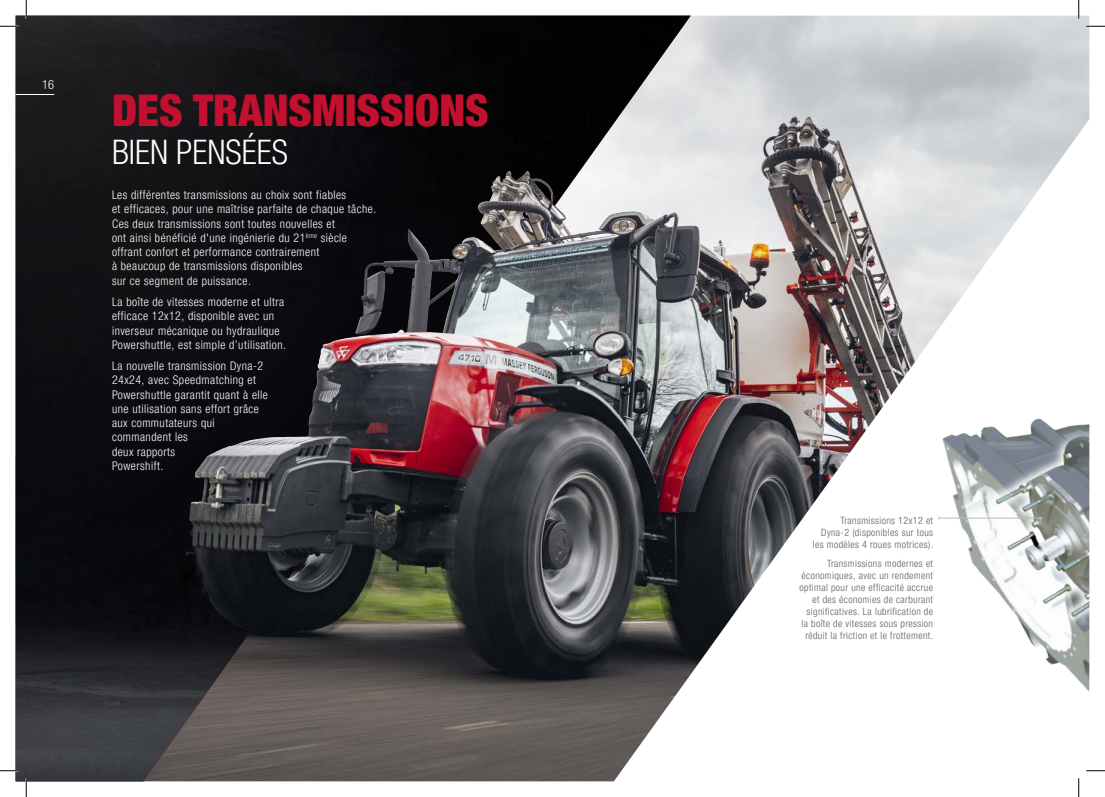
<style>
.page{position:relative;width:1105px;height:797px;background:#fff}
.page>*{position:absolute;margin:0;border:0;box-sizing:border-box;transform-origin:0 0}
.Headings-Red{font:900 condensed 43.75px "Helvetica Neue LTW1 G";color:#c3102f}
.Sub-heading_white_27{font:300 condensed 33.75px "Helvetica Neue LTW1 G";color:#fff}
.t1{font:300 condensed 12.5px "Helvetica Neue LTW1 G";color:#fff}
.Body_Copy-White{font:300 condensed 11.88px/14.2px "Helvetica Neue LTW1 G";letter-spacing:.04em;color:#fff}
.IMAGES-LEFT_ALLIGN_g{font:300 condensed 10px/12px "Helvetica Neue LTW1 G";letter-spacing:.04em;color:#5f5f62;text-align:right}
</style>
<div class="page">
<img style="left:691px;top:16px;width:398px;height:765px">
<img style="left:885px;top:151px;width:204px;height:565px">
<img style="left:16px;top:16px;width:675px;height:765px">
<img style="left:162px;top:172px;width:474px;height:496px">
<hr style="left:939px;top:518px;width:102px;height:1px;background:#babbbe">
<hr style="left:16px;top:94px;width:38px;height:1px;background:#fff">
<svg style="left:0;top:25px;width:19px;height:2px"></svg>
<svg style="left:1086px;top:25px;width:19px;height:2px"></svg>
<svg style="left:0;top:770px;width:19px;height:1px"></svg>
<svg style="left:1086px;top:770px;width:19px;height:1px"></svg>
<svg style="left:25px;top:0;width:2px;height:19px"></svg>
<svg style="left:25px;top:778px;width:2px;height:19px"></svg>
<svg style="left:1078px;top:0;width:1px;height:19px"></svg>
<svg style="left:1078px;top:778px;width:1px;height:19px"></svg>
<p class="t1" style="left:42px;top:77px;width:13px">16</p>
<p class="Headings-Red" style="left:112px;top:84px;width:378px">DES TRANSMISSIONS</p>
<p class="Sub-heading_white_27" style="left:112px;top:132px;width:177px">BIEN PENSÉES</p>
<p class="Body_Copy-White" style="left:112px;top:188px;width:266px">Les différentes transmissions au choix sont fiables<br>et efficaces, pour une maîtrise parfaite de chaque tâche.<br>Ces deux transmissions sont toutes nouvelles et<br>ont ainsi bénéficié d'une ingénierie du 21<sup>ème</sup> siècle offrant confort et performance contrairement<br>à beaucoup de transmissions disponibles<br>sur ce segment de puissance.</p>
<p class="Body_Copy-White" style="left:112px;top:295px;width:176px">La boîte de vitesses moderne et ultra efficace 12x12, disponible avec un inverseur mécanique ou hydraulique Powershuttle, est simple d’utilisation.</p>
<p class="Body_Copy-White" style="left:112px;top:359px;width:157px">La nouvelle transmission Dyna‑2<br>24x24, avec Speedmatching et<br>Powershuttle garantit quant à elle une utilisation sans effort grâce aux commutateurs qui commandent les<br>deux rapports<br>Powershift.</p>
<p class="IMAGES-LEFT_ALLIGN_g" style="left:813px;top:514px;width:122px">Transmissions 12x12 et<br>Dyna‑2 (disponibles sur tous les modèles 4 roues motrices).</p>
<p class="IMAGES-LEFT_ALLIGN_g" style="left:799px;top:557px;width:135px">Transmissions modernes et économiques, avec un rendement optimal pour une efficacité accrue et des économies de carburant significatives. La lubrification de la boîte de vitesses sous pression réduit la friction et le frottement.</p>
</div>
